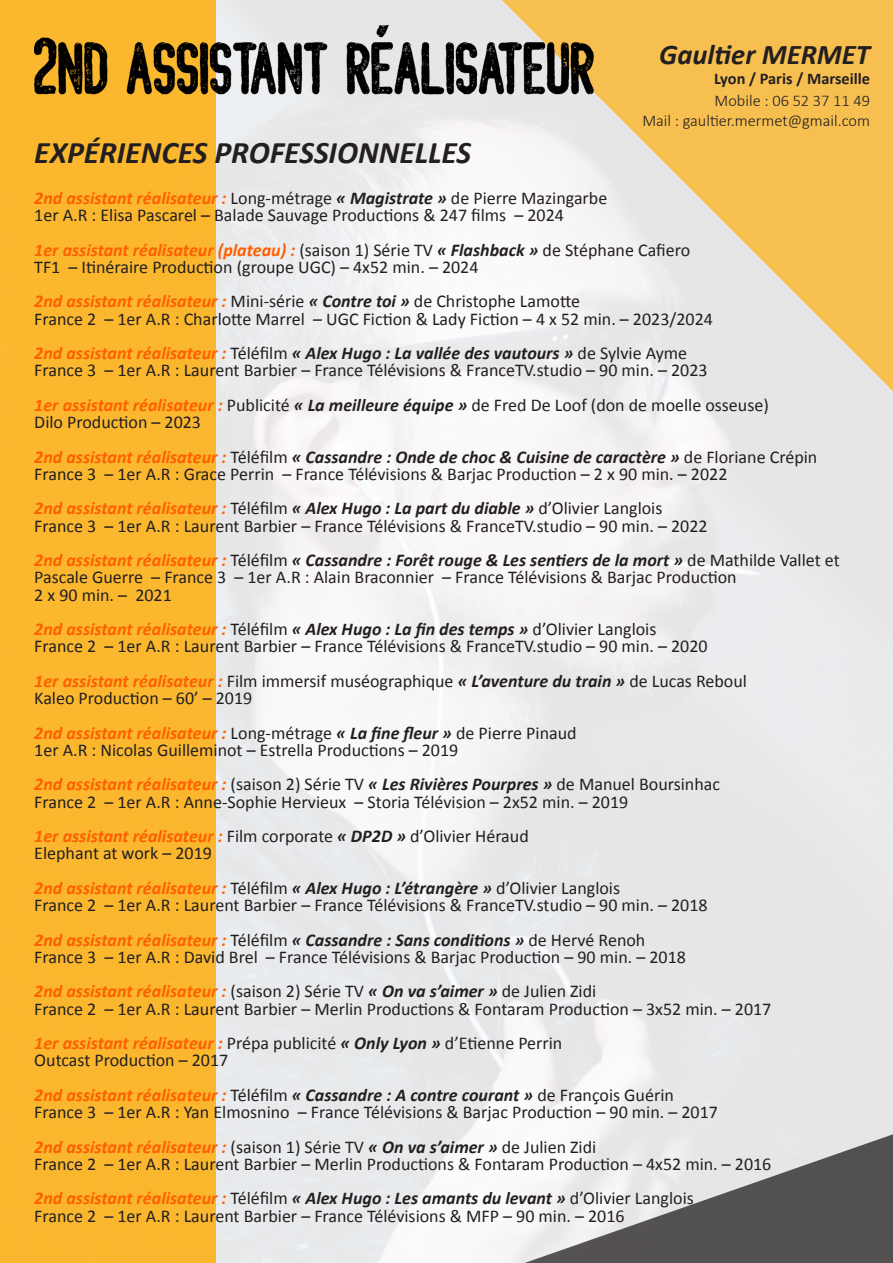
<style>
.page{position:relative;width:893px;height:1263px;background:#fff}
.page>*{position:absolute;margin:0;border:0;box-sizing:border-box;transform-origin:0 0}
.t1{font:italic 700 31.5px "Calibri";color:#231f20}
.t2{font:italic 700 28.65px "Calibri";color:#231f20}
.t3{font:18px/17.2px "Calibri";color:#231f20}
.t4{font:italic 700 18px "Calibri";color:#231f20}
.t5{font:italic 700 18px "Calibri";color:#ff5f00}
.t6{font:300 16.35px "Calibri";color:#231f20}
.t7{font:700 16.35px "Calibri";color:#231f20}
.s1{font-weight:700;font-style:italic;color:#ff5f00}
.s2{font-weight:700;font-style:italic}
.s3{font-weight:400;font-style:normal;color:#231f20}
.s4{color:#231f20}
.s5{color:#ff5f00}
.s6{font-weight:400;font-style:normal}
</style>
<div class="page">
<div style="left:0;top:0;width:216px;height:1263px;background:#fbb82f"></div>
<svg style="left:216px;top:1049px;width:677px;height:214px;fill:#e7e9ea"></svg>
<svg style="left:467px;top:0;width:426px;height:400px"></svg>
<img style="left:34px;top:19px;width:579px;height:96px">
<p class="t2" style="left:659px;top:36px;width:212px">Gaultier MERMET</p>
<p class="t7" style="left:714px;top:68px;width:157px">Lyon / Paris / Marseille</p>
<p class="t6" style="left:715px;top:90px;width:157px">Mobile : 06 52 37 11 49</p>
<p class="t6" style="left:642px;top:110px;width:229px">Mail : gaultier.mermet@gmail.com</p>
<p class="t1" style="left:34px;top:132px;width:438px">EXPÉRIENCES PROFESSIONNELLES</p>
<p class="t3" style="left:34px;top:189px;width:574px"><span class="s1">2nd assistant réalisateur :</span> Long-métrage <span class="s2">« Magistrate »</span> de Pierre Mazingarbe</p>
<p class="t3" style="left:34px;top:206px;width:531px">1er A.R : Elisa Pascarel – Balade Sauvage Productions &amp; 247 films – 2024</p>
<p class="t5" style="left:34px;top:238px;width:657px">1er assistant réalisateur (plateau) : <span class="s3">(saison 1) Série TV</span> <span class="s4">« Flashback »</span> <span class="s3">de Stéphane Cafiero</span></p>
<p class="t3" style="left:34px;top:258px;width:446px">TF1 – Itinéraire Production (groupe UGC) – 4x52 min. – 2024</p>
<p class="t3" style="left:34px;top:293px;width:547px"><span class="s1">2nd assistant réalisateur :</span> Mini-série <span class="s2">« Contre toi »</span> de Christophe Lamotte</p>
<p class="t3" style="left:34px;top:310px;width:680px">France 2 – 1er A.R : Charlotte Marrel – UGC Fiction &amp; Lady Fiction – 4 x 52 min. – 2023/2024</p>
<p class="t4" style="left:34px;top:342px;width:654px"><span class="s5">2nd assistant réalisateur :</span> <span class="s6">Téléfilm</span> « Alex Hugo : La vallée des vautours » <span class="s6">de Sylvie Ayme</span></p>
<p class="t3" style="left:34px;top:362px;width:675px">France 3 – 1er A.R : Laurent Barbier – France Télévisions &amp; FranceTV.studio – 90 min. – 2023</p>
<p class="t3" style="left:34px;top:396px;width:736px"><span class="s1">1er assistant réalisateur :</span> Publicité <span class="s2">« La meilleure équipe »</span> de Fred De Loof (don de moelle osseuse)</p>
<p class="t3" style="left:34px;top:413px;width:168px">Dilo Production – 2023</p>
<p class="t3" style="left:34px;top:448px;width:785px"><span class="s1">2nd assistant réalisateur :</span> Téléfilm <span class="s2">« Cassandre : Onde de choc &amp; Cuisine de caractère »</span> de Floriane Crépin<br>France 3 – 1er A.R : Grace Perrin – France Télévisions &amp; Barjac Production – 2 x 90 min. – 2022</p>
<p class="t3" style="left:34px;top:500px;width:630px"><span class="s1">2nd assistant réalisateur :</span> Téléfilm <span class="s2">« Alex Hugo : La part du diable »</span> d’Olivier Langlois</p>
<p class="t3" style="left:34px;top:517px;width:675px">France 3 – 1er A.R : Laurent Barbier – France Télévisions &amp; FranceTV.studio – 90 min. – 2022</p>
<p class="t4" style="left:34px;top:549px;width:807px"><span class="s5">2nd assistant réalisateur :</span> <span class="s6">Téléfilm</span> « Cassandre : Forêt rouge &amp; Les sentiers de la mort » <span class="s6">de Mathilde Vallet et</span></p>
<p class="t3" style="left:34px;top:569px;width:704px">Pascale Guerre – France 3 – 1er A.R : Alain Braconnier – France Télévisions &amp; Barjac Production</p>
<p class="t3" style="left:34px;top:586px;width:139px">2 x 90 min. – 2021</p>
<p class="t3" style="left:34px;top:620px;width:624px"><span class="s1">2nd assistant réalisateur :</span> Téléfilm <span class="s2">« Alex Hugo : La fin des temps »</span> d’Olivier Langlois</p>
<p class="t3" style="left:34px;top:638px;width:675px">France 2 – 1er A.R : Laurent Barbier – France Télévisions &amp; FranceTV.studio – 90 min. – 2020</p>
<p class="t3" style="left:34px;top:672px;width:714px"><span class="s1">1er assistant réalisateur :</span> Film immersif muséographique <span class="s2">« L’aventure du train »</span> de Lucas Reboul</p>
<p class="t3" style="left:34px;top:689px;width:220px">Kaleo Production – 60’ – 2019</p>
<p class="t3" style="left:34px;top:724px;width:544px"><span class="s1">2nd assistant réalisateur :</span> Long-métrage <span class="s2">« La fine fleur »</span> de Pierre Pinaud</p>
<p class="t3" style="left:34px;top:741px;width:426px">1er A.R : Nicolas Guilleminot – Estrella Productions – 2019</p>
<p class="t3" style="left:34px;top:776px;width:687px"><span class="s1">2nd assistant réalisateur :</span> (saison 2) Série TV <span class="s2">« Les Rivières Pourpres »</span> de Manuel Boursinhac</p>
<p class="t3" style="left:34px;top:793px;width:595px">France 2 – 1er A.R : Anne-Sophie Hervieux – Storia Télévision – 2x52 min. – 2019</p>
<p class="t3" style="left:34px;top:827px;width:496px"><span class="s1">1er assistant réalisateur :</span> Film corporate <span class="s2">« DP2D »</span> d’Olivier Héraud</p>
<p class="t3" style="left:34px;top:845px;width:179px">Elephant at work – 2019</p>
<p class="t3" style="left:34px;top:879px;width:587px"><span class="s1">2nd assistant réalisateur :</span> Téléfilm <span class="s2">« Alex Hugo : L’étrangère »</span> d’Olivier Langlois</p>
<p class="t3" style="left:34px;top:896px;width:675px">France 2 – 1er A.R : Laurent Barbier – France Télévisions &amp; FranceTV.studio – 90 min. – 2018</p>
<p class="t4" style="left:34px;top:928px;width:613px"><span class="s5">2nd assistant réalisateur :</span> <span class="s6">Téléfilm</span> « Cassandre : Sans conditions » <span class="s6">de Hervé Renoh</span></p>
<p class="t3" style="left:34px;top:948px;width:653px">France 3 – 1er A.R : David Brel – France Télévisions &amp; Barjac Production – 90 min. – 2018</p>
<p class="t3" style="left:34px;top:983px;width:563px"><span class="s1">2nd assistant réalisateur :</span> (saison 2) Série TV <span class="s2">« On va s’aimer »</span> de Julien Zidi</p>
<p class="t3" style="left:34px;top:1000px;width:739px">France 2 – 1er A.R : Laurent Barbier – Merlin Productions &amp; Fontaram Production – 3x52 min. – 2017</p>
<p class="t3" style="left:34px;top:1034px;width:530px"><span class="s1">1er assistant réalisateur :</span> Prépa publicité <span class="s2">« Only Lyon »</span> d’Etienne Perrin</p>
<p class="t3" style="left:34px;top:1052px;width:196px">Outcast Production – 2017</p>
<p class="t4" style="left:34px;top:1083px;width:641px"><span class="s5">2nd assistant réalisateur :</span> <span class="s6">Téléfilm</span> « Cassandre : A contre courant » <span class="s6">de François Guérin</span></p>
<p class="t3" style="left:34px;top:1103px;width:685px">France 3 – 1er A.R : Yan Elmosnino – France Télévisions &amp; Barjac Production – 90 min. – 2017</p>
<p class="t3" style="left:34px;top:1138px;width:563px"><span class="s1">2nd assistant réalisateur :</span> (saison 1) Série TV <span class="s2">« On va s’aimer »</span> de Julien Zidi</p>
<p class="t3" style="left:34px;top:1155px;width:739px">France 2 – 1er A.R : Laurent Barbier – Merlin Productions &amp; Fontaram Production – 4x52 min. – 2016</p>
<p class="t4" style="left:34px;top:1187px;width:661px"><span class="s5">2nd assistant réalisateur :</span> <span class="s6">Téléfilm</span> « Alex Hugo : Les amants du levant » <span class="s6">d’Olivier Langlois</span></p>
<p class="t3" style="left:34px;top:1207px;width:592px">France 2 – 1er A.R : Laurent Barbier – France Télévisions &amp; MFP – 90 min. – 2016</p>
</div>
